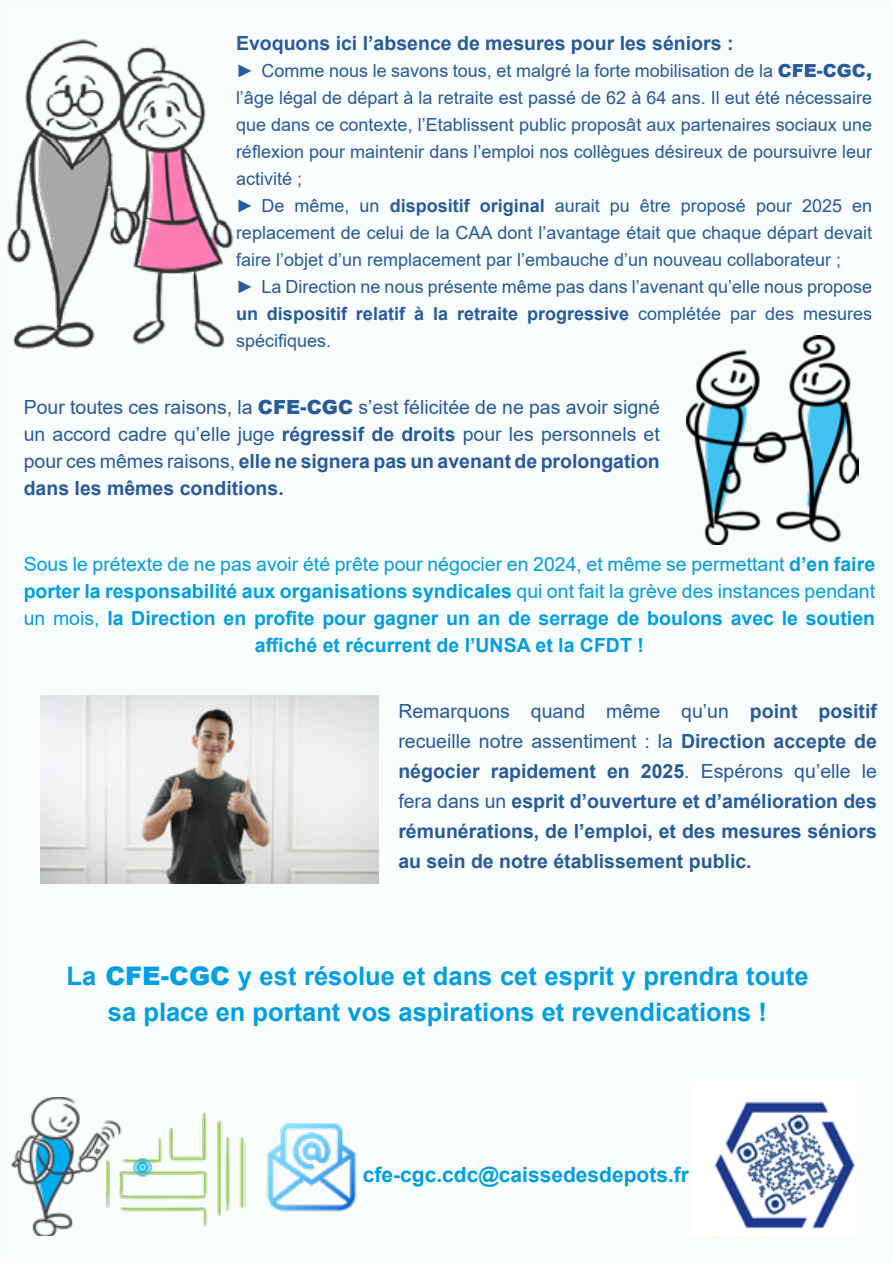
<style>
.page{position:relative;width:893px;height:1263px;background:#fff}
.page>*{position:absolute;margin:0;border:0;box-sizing:border-box;transform-origin:0 0}
.t1{font:700 25.5px/36px "Arial";color:#009fe3;text-align:center}
.t2{font:700 21px "Arial";color:#009fe3}
.t3{font:700 19.5px/30px "Arial";color:#275b9b;text-align:justify}
.t4{font:700 19.5px/27px "Arial";color:#009fe3;text-align:center}
.t5{font:19.5px/27px "Arial";color:#275b9b;text-align:justify}
.t6{font:18px/27px "Arial";color:#275b9b}
.s1{font-weight:900}
.s2{font-weight:700}
.s3{font-weight:400}
</style>
<div class="page">
<div style="left:1px;top:1px;width:891px;height:1261px;background:#fafdfe"></div>
<img style="left:715px;top:1102px;width:141px;height:127px">
<img style="left:10px;top:1097px;width:236px;height:139px">
<img style="left:267px;top:1123px;width:90px;height:89px">
<img style="left:6px;top:38px;width:228px;height:311px">
<img style="left:40px;top:695px;width:338px;height:188px">
<img style="left:687px;top:336px;width:171px;height:209px">
<p class="t3" style="left:236px;top:29px;width:499px">Evoquons ici l’absence de mesures pour les séniors :</p>
<p class="t6" style="left:236px;top:57px;width:638px">► Comme nous le savons tous, et malgré la forte mobilisation de la <span class="s1">CFE-CGC, </span>l’âge légal de départ à la retraite est passé de 62 à 64 ans. Il eut été nécessaire que dans ce contexte, l’Etablissent public proposât aux partenaires sociaux une réflexion pour maintenir dans l’emploi nos collègues désireux de poursuivre leur activité ;<br>► De même, un <span class="s2">dispositif original</span> aurait pu être proposé pour 2025 en replacement de celui de la CAA dont l’avantage était que chaque départ devait faire l’objet d’un remplacement par l’embauche d’un nouveau collaborateur ;<br>► La Direction ne nous présente même pas dans l’avenant qu’elle nous propose <span class="s2">un dispositif relatif à la retraite progressive</span> complétée par des mesures spécifiques.</p>
<p class="t5" style="left:24px;top:393px;width:638px">Pour toutes ces raisons, la <span class="s1">CFE-CGC</span> s’est félicitée de ne pas avoir signé un accord cadre qu’elle juge <span class="s2">régressif de droits</span> pour les personnels et pour ces mêmes raisons, <span class="s2">elle ne signera pas un avenant de prolongation dans les mêmes conditions.</span></p>
<p class="t4" style="left:24px;top:551px;width:853px"><span class="s3">Sous le prétexte de ne pas avoir été prête pour négocier en 2024, et même se permettant</span> d’en faire porter la responsabilité aux organisations syndicales <span class="s3">qui ont fait la grève des instances pendant un mois,</span> la Direction en profite pour gagner un an de serrage de boulons avec le soutien affiché et récurrent de l’UNSA et la CFDT !</p>
<p class="t3" style="left:398px;top:696px;width:480px"><span class="s3">Remarquons quand même qu’un</span> point positif <span class="s3">recueille notre assentiment : la</span> Direction accepte de négocier rapidement en 2025<span class="s3">. Espérons qu’elle le fera dans un</span> esprit d’ouverture et d’amélioration des rémunérations, de l’emploi, et des mesures séniors au sein de notre établissement public.</p>
<h1 class="t1" style="left:66px;top:959px;width:744px">La <span class="s1">CFE-CGC</span> y est résolue et dans cet esprit y prendra toute sa place en portant vos aspirations et revendications !</h1>
<p class="t2" style="left:363px;top:1160px;width:328px">cfe-cgc.cdc@caissedesdepots.fr</p>
</div>
